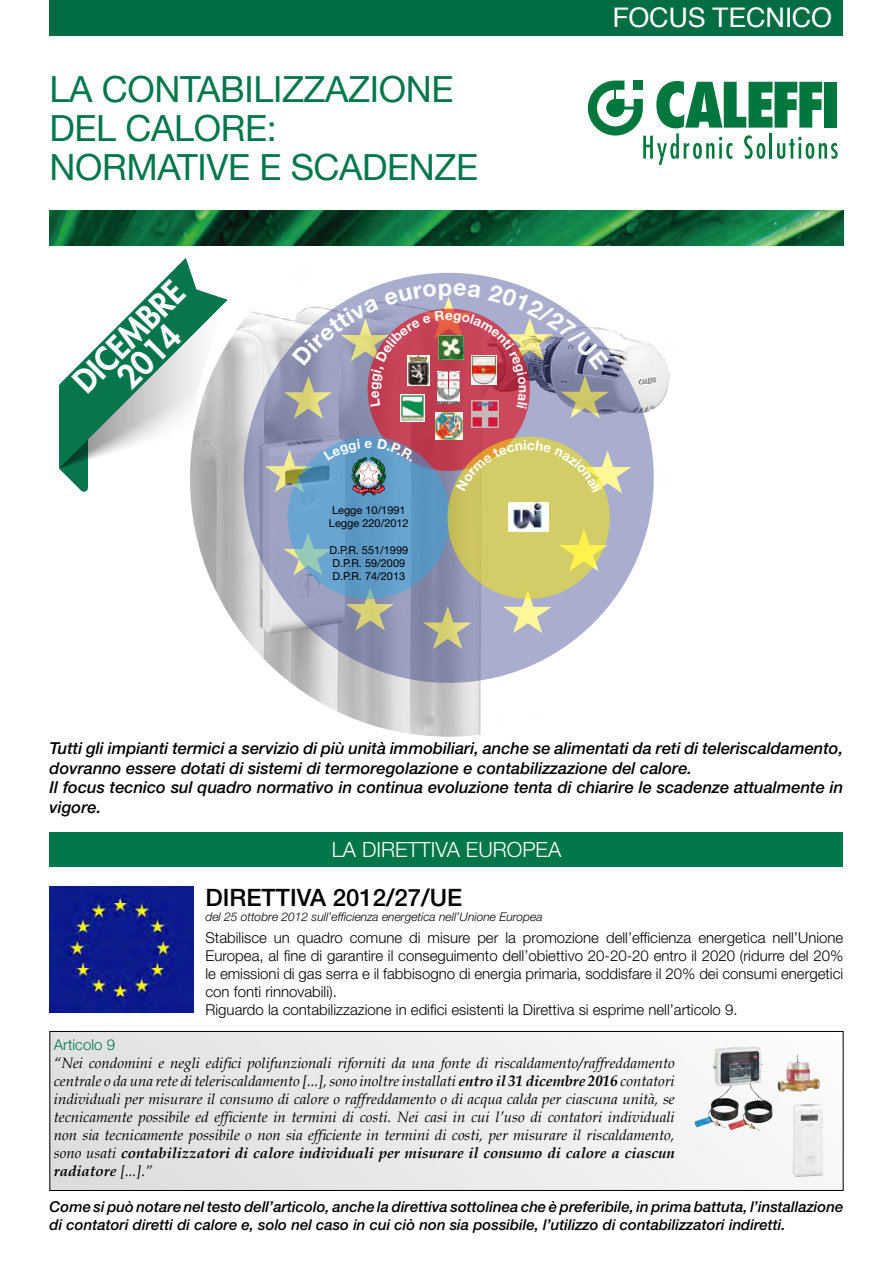
<style>
.page{position:relative;width:893px;height:1263px;background:#fff}
.page>*{position:absolute;margin:0;border:0;box-sizing:border-box;transform-origin:0 0}
.t1{font:36px/39px "Helvetica Neue";letter-spacing:-.01em;color:#00774a}
.t2{font:800 32.1px/28.2px "Futura";color:#fff;text-align:center}
.t3{font:27px "Helvetica";letter-spacing:-.01em;color:#fff}
.t4{font:500 24px "Helvetica Neue LT Std";color:#000}
.t5{font:300 21px "Helvetica Neue LT Std";color:#fff}
.t6{font:italic 500 16.5px/19.8px "Helvetica Neue LT Std";color:#000}
.t7{font:italic 15px/18px "Book Antiqua";color:#000;text-align:justify}
.t8{font:300 15px/18px "Helvetica Neue LT Std";color:#000}
.t9{font:italic 500 15px/18px "Helvetica Neue LT Std";color:#000}
.t10{font:300 15px "Helvetica Neue LT Std";color:#00774a}
.t11{font:700 13.5px "Helvetica Neue LT Std";color:#fff}
.t12{font:italic 300 12px "Helvetica Neue LT Std";color:#000}
.t13{font:10.95px/13.2px "Helvetica Neue LT Std";color:#000}
.s1{font-weight:700}
</style>
<div class="page">
<svg style="left:59px;top:258px;width:131px;height:234px"></svg>
<svg style="left:588px;top:81px;width:250px;height:84px"></svg>
<img style="left:50px;top:210px;width:793px;height:36px">
<img style="left:190px;top:270px;width:480px;height:467px">
<svg style="left:244px;top:273px;width:410px;height:410px"></svg>
<svg style="left:346px;top:594px;width:48px;height:37px;background:#a5a696"></svg>
<svg style="left:284px;top:533px;width:28px;height:42px"></svg>
<svg style="left:424px;top:606px;width:48px;height:43px;background:#a4a59c"></svg>
<svg style="left:266px;top:450px;width:47px;height:42px;background:#afb2a3"></svg>
<svg style="left:588px;top:538px;width:20px;height:33px"></svg>
<svg style="left:504px;top:594px;width:48px;height:39px;background:#cacab7"></svg>
<div style="left:369px;top:310px;width:159px;height:159px;background:#bf3d51;border-radius:50%"></div>
<img style="left:400px;top:419px;width:24px;height:2px">
<img style="left:435px;top:419px;width:27px;height:21px">
<img style="left:471px;top:419px;width:27px;height:9px">
<svg style="left:289px;top:438px;width:160px;height:160px;background:#639dc7"></svg>
<svg style="left:449px;top:438px;width:159px;height:160px;background:#d4cd65"></svg>
<img style="left:509px;top:502px;width:39px;height:29px">
<div style="left:50px;top:0;width:793px;height:35px;background:#006d42"></div>
<div style="left:50px;top:832px;width:793px;height:34px;background:#00774a"></div>
<img style="left:50px;top:887px;width:143px;height:125px">
<div style="left:50px;top:1031px;width:793px;height:159px;background:linear-gradient(to right,#e0e1e1,#f7f5f4)"></div>
<div style="left:50px;top:1031px;width:793px;height:160px;border:1px solid #000"></div>
<img style="left:695px;top:1046px;width:68px;height:84px">
<img style="left:792px;top:1103px;width:31px;height:74px">
<svg style="left:285px;top:283px;width:324px;height:136px"></svg>
<svg style="left:323px;top:439px;width:90px;height:56px;background:#6f95b5"></svg>
<svg style="left:456px;top:440px;width:175px;height:53px;background:#cdbc78"></svg>
<h1 class="t1" style="left:50px;top:72px;width:430px">LA CONTABILIZZAZIONE<br>DEL CALORE:<br>NORMATIVE E SCADENZE</h1>
<h2 class="t2" style="left:68px;top:376px;width:144px;rotate:-45deg">DICEMBRE<br>2014</h2>
<p class="t11" style="left:445px;top:307px;width:9px">e</p>
<p class="t11" style="left:365px;top:435px;width:9px">e</p>
<p class="t13" style="left:329px;top:504px;width:81px">Legge 10/1991<br>Legge 220/2012</p>
<p class="t13" style="left:329px;top:543px;width:80px">D.P.R. 551/1999<br>D.P.R. 59/2009<br>D.P.R. 74/2013</p>
<h3 class="t3" style="left:612px;top:-1px;width:221px">FOCUS TECNICO</h3>
<p class="t6" style="left:50px;top:738px;width:795px">Tutti gli impianti termici a servizio di più unità immobiliari, anche se alimentati da reti di teleriscaldamento, dovranno essere dotati di sistemi di termoregolazione e contabilizzazione del calore.<br>Il focus tecnico sul quadro normativo in continua evoluzione tenta di chiarire le scadenze attualmente in vigore.</p>
<h3 class="t5" style="left:332px;top:837px;width:231px">LA DIRETTIVA EUROPEA</h3>
<h3 class="t4" style="left:206px;top:883px;width:258px">DIRETTIVA 2012/27/UE</h3>
<p class="t12" style="left:206px;top:909px;width:339px">del 25 ottobre 2012 sull’efficienza energetica nell’Unione Europea</p>
<p class="t8" style="left:206px;top:928px;width:639px">Stabilisce un quadro comune di misure per la promozione dell’efficienza energetica nell’Unione Europea, al fine di garantire il conseguimento dell’obiettivo 20-20-20 entro il 2020 (ridurre del 20% le emissioni di gas serra e il fabbisogno di energia primaria, soddisfare il 20% dei consumi energetici con fonti rinnovabili).<br>Riguardo la contabilizzazione in edifici esistenti la Direttiva si esprime nell’articolo 9.</p>
<p class="t10" style="left:54px;top:1036px;width:63px">Articolo 9</p>
<p class="t7" style="left:54px;top:1055px;width:622px">“Nei condomini e negli edifici polifunzionali riforniti da una fonte di riscaldamento/raffreddamento centrale o da una rete di teleriscaldamento [...], sono inoltre installati <span class="s1">entro il 31 dicembre 2016</span> contatori individuali per misurare il consumo di calore o raffreddamento o di acqua calda per ciascuna unità, se tecnicamente possibile ed efficiente in termini di costi. Nei casi in cui l’uso di contatori individuali non sia tecnicamente possibile o non sia efficiente in termini di costi, per misurare il riscaldamento, sono usati <span class="s1">contabilizzatori di calore individuali per misurare il consumo di calore a ciascun radiatore</span> [...].”</p>
<p class="t9" style="left:50px;top:1197px;width:795px">Come si può notare nel testo dell’articolo, anche la direttiva sottolinea che è preferibile, in prima battuta, l’installazione di contatori diretti di calore e, solo nel caso in cui ciò non sia possibile, l’utilizzo di contabilizzatori indiretti.</p>
</div>
